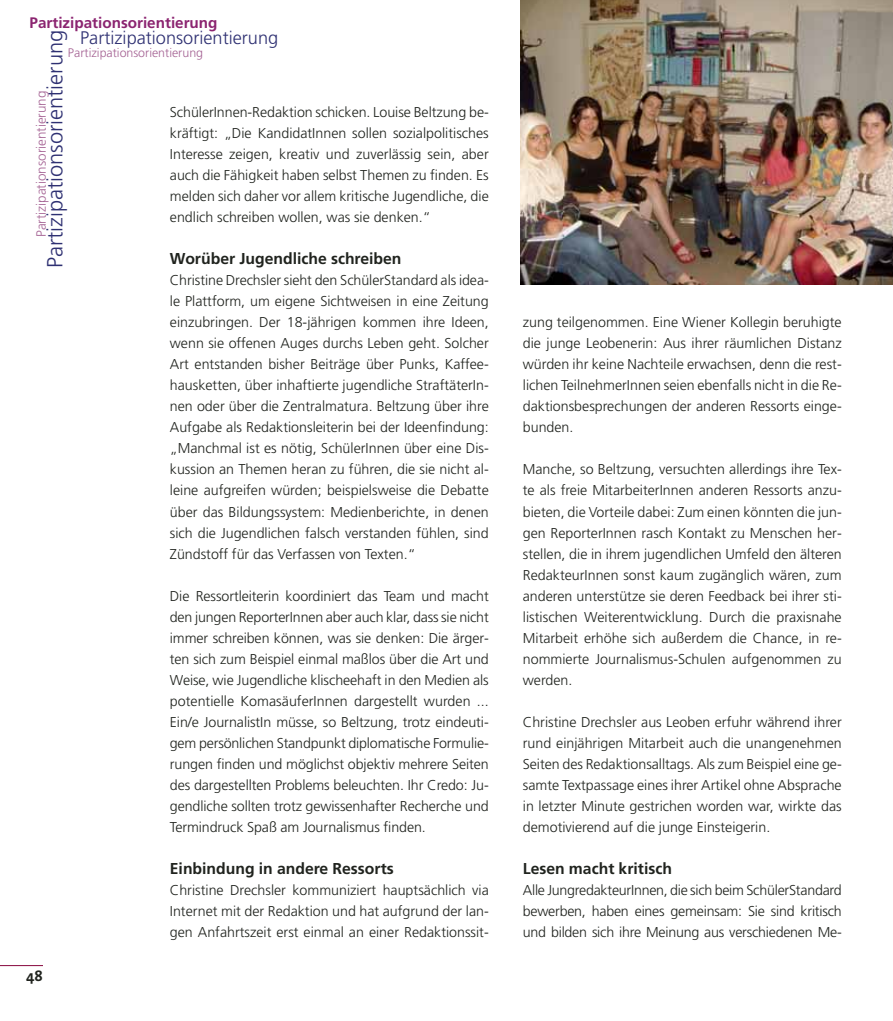
<style>
.page{position:relative;width:893px;height:1021px;background:#fff}
.page>*{position:absolute;margin:0;border:0;box-sizing:border-box;transform-origin:0 0}
.t1{font:300 21.9px "Frutiger";color:#2e3072}
.t2{font:300 18.15px "Frutiger";color:#2e3072}
.t3{font:700 15.75px "Frutiger";color:#20231e}
.t4{font:700 15.3px "Frutiger";color:#8b2470}
.t5{font:700 15px "The Sans";color:#20231e}
.t6{font:300 14.25px/21px "Frutiger";color:#20231e;text-align:justify}
.t7{font:300 13.5px "Frutiger";color:#a56394}
.t8{font:300 12.45px "Frutiger";color:#a56394}
</style>
<div class="page">
<hr style="left:0;top:965px;width:43px;height:1px;background:#921e4f">
<img style="left:521px;top:0;width:372px;height:285px">
<p class="t4" style="left:30px;top:17px;width:190px">Partizipationsorientierung</p>
<p class="t8" style="left:68px;top:48px;width:137px">Partizipationsorientierung</p>
<p class="t2" style="left:80px;top:30px;width:200px">Partizipationsorientierung</p>
<h1 class="t1" style="left:46px;top:268px;width:240px;rotate:-90deg">Partizipationsorientierung</h1>
<p class="t7" style="left:36px;top:237px;width:148px;rotate:-90deg">Partizipationsorientierung</p>
<p class="t6" style="left:170px;top:103px;width:320px">SchülerInnen-Redaktion schicken. Louise Beltzung be&shy;kräftigt: „Die KandidatInnen sollen sozialpolitisches Interesse zeigen, kreativ und zuverlässig sein, aber auch die Fähigkeit haben selbst Themen zu finden. Es melden sich daher vor allem kritische Jugendliche, die endlich schreiben wollen, was sie denken.“</p>
<p class="t3" style="left:170px;top:252px;width:233px">Worüber Jugendliche schreiben</p>
<p class="t6" style="left:170px;top:271px;width:320px">Christine Drechsler sieht den SchülerStandard als idea&shy;le Plattform, um eigene Sichtweisen in eine Zeitung einzubringen. Der 18-jährigen kommen ihre Ideen, wenn sie offenen Auges durchs Leben geht. Solcher Art entstanden bisher Beiträge über Punks, Kaffee&shy;hausketten, über inhaftierte jugendliche StraftäterIn&shy;nen oder über die Zentralmatura. Beltzung über ihre Aufgabe als Redaktionsleiterin bei der Ideenfindung: „Manchmal ist es nötig, SchülerInnen über eine Dis&shy;kussion an Themen heran zu führen, die sie nicht al&shy;leine aufgreifen würden; beispielsweise die Debatte über das Bildungssystem: Medienberichte, in denen sich die Jugendlichen falsch verstanden fühlen, sind Zündstoff für das Verfassen von Texten.“</p>
<p class="t6" style="left:170px;top:586px;width:320px">Die Ressortleiterin koordiniert das Team und macht den jungen ReporterInnen aber auch klar, dass sie nicht immer schreiben können, was sie denken: Die ärger&shy;ten sich zum Beispiel einmal maßlos über die Art und Weise, wie Jugendliche klischeehaft in den Medien als potentielle KomasäuferInnen dargestellt wurden ...<br>Ein/e JournalistIn müsse, so Beltzung, trotz eindeuti&shy;gem persönlichen Standpunkt diplomatische Formulie&shy;rungen finden und möglichst objektiv mehrere Seiten des dargestellten Problems beleuchten. Ihr Credo: Ju&shy;gendliche sollten trotz gewissenhafter Recherche und Termindruck Spaß am Journalismus finden.</p>
<p class="t3" style="left:170px;top:861px;width:225px">Einbindung in andere Ressorts</p>
<p class="t6" style="left:170px;top:880px;width:320px">Christine Drechsler kommuniziert hauptsächlich via Internet mit der Redaktion und hat aufgrund der lan&shy;gen Anfahrtszeit erst einmal an einer Redaktionssit-</p>
<p class="t5" style="left:26px;top:968px;width:18px">48</p>
<p class="t6" style="left:523px;top:313px;width:320px">zung teilgenommen. Eine Wiener Kollegin beruhigte die junge Leobenerin: Aus ihrer räumlichen Distanz würden ihr keine Nachteile erwachsen, denn die rest&shy;lichen TeilnehmerInnen seien ebenfalls nicht in die Re&shy;daktionsbesprechungen der anderen Ressorts einge&shy;bunden.</p>
<p class="t6" style="left:523px;top:460px;width:320px">Manche, so Beltzung, versuchten allerdings ihre Tex&shy;te als freie MitarbeiterInnen anderen Ressorts anzu&shy;bieten, die Vorteile dabei: Zum einen könnten die jun&shy;gen ReporterInnen rasch Kontakt zu Menschen her&shy;stellen, die in ihrem jugendlichen Umfeld den älteren RedakteurInnen sonst kaum zugänglich wären, zum anderen unterstütze sie deren Feedback bei ihrer sti&shy;listischen Weiterentwicklung. Durch die praxisnahe Mitarbeit erhöhe sich außerdem die Chance, in re&shy;nommierte Journalismus-Schulen aufgenommen zu werden.</p>
<p class="t6" style="left:523px;top:712px;width:320px">Christine Drechsler aus Leoben erfuhr während ihrer rund einjährigen Mitarbeit auch die unangenehmen Seiten des Redaktionsalltags. Als zum Beispiel eine ge&shy;samte Textpassage eines ihrer Artikel ohne Absprache in letzter Minute gestrichen worden war, wirkte das demotivierend auf die junge Einsteigerin.</p>
<p class="t3" style="left:523px;top:861px;width:151px">Lesen macht kritisch</p>
<p class="t6" style="left:523px;top:880px;width:320px">Alle JungredakteurInnen, die sich beim SchülerStandard bewerben, haben eines gemeinsam: Sie sind kritisch und bilden sich ihre Meinung aus verschiedenen Me-</p>
</div>
